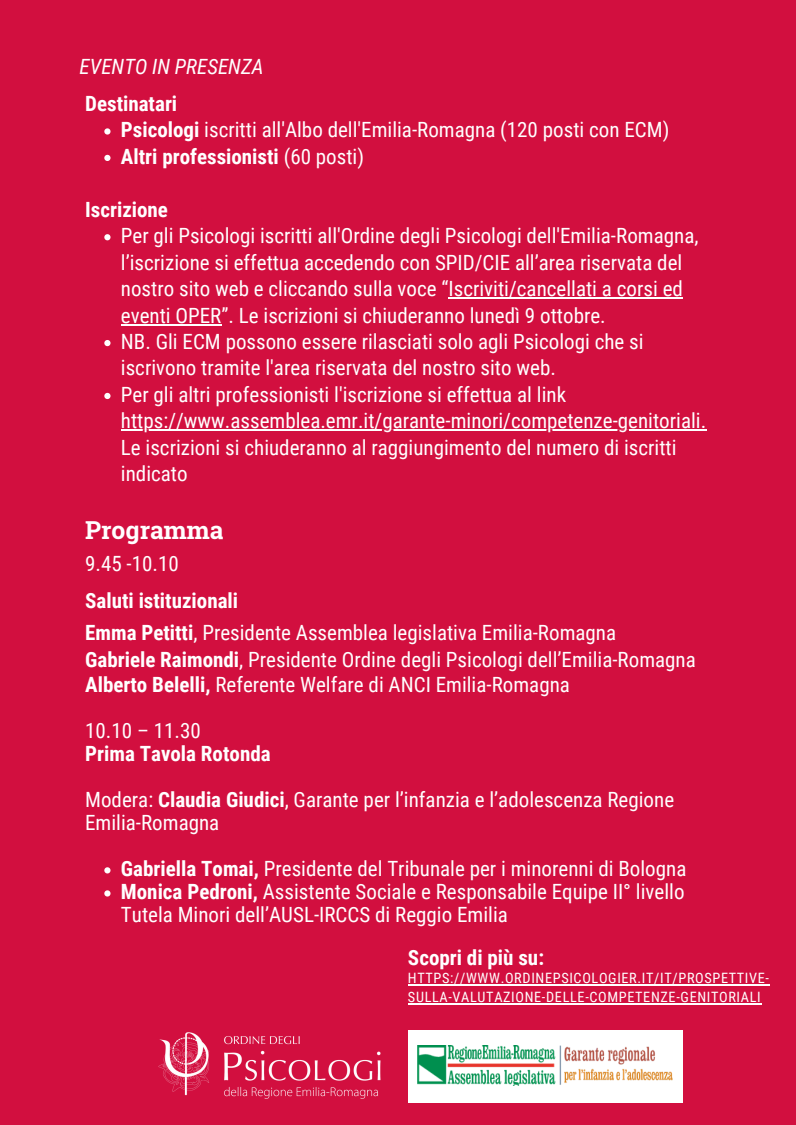
<style>
.page{position:relative;width:796px;height:1125px;background:#fff}
.page>*{position:absolute;margin:0;border:0;box-sizing:border-box;transform-origin:0 0}
.t1{font:700 24.75px "Roboto Slab";color:#fff}
.t2{font:21px/26.5px "Roboto Condensed";color:#fff}
.t3{font:700 21px "Roboto Condensed";color:#fff}
.t4{font:italic 21px "Roboto Condensed";color:#fff}
.t5{font:14.25px/19.1px "Roboto Condensed";letter-spacing:.045em;color:#fff}
.s1{font-weight:700}
.s2{font-weight:400}
</style>
<div class="page">
<div style="left:0;top:0;width:795px;height:1125px;background:#d20f3f"></div>
<img style="left:158px;top:1032px;width:223px;height:67px">
<div style="left:408px;top:1030px;width:274px;height:72px;background:#fff"></div>
<img style="left:418px;top:1046px;width:254px;height:40px">
<hr style="left:408px;top:984px;width:361px;height:1px;background:#fff">
<hr style="left:408px;top:1003px;width:353px;height:1px;background:#fff">
<svg style="left:104px;top:128px;width:6px;height:7px"></svg>
<svg style="left:104px;top:155px;width:6px;height:6px"></svg>
<svg style="left:104px;top:234px;width:6px;height:6px"></svg>
<hr style="left:448px;top:297px;width:234px;height:2px;background:#fff">
<hr style="left:121px;top:324px;width:100px;height:1px;background:#fff">
<svg style="left:104px;top:340px;width:6px;height:6px"></svg>
<svg style="left:104px;top:393px;width:6px;height:6px"></svg>
<hr style="left:121px;top:429px;width:579px;height:2px;background:#fff">
<svg style="left:700px;top:429px;width:6px;height:2px"></svg>
<svg style="left:104px;top:867px;width:6px;height:6px"></svg>
<svg style="left:104px;top:890px;width:6px;height:7px"></svg>
<p class="t4" style="left:80px;top:54px;width:185px">EVENTO IN PRESENZA</p>
<p class="t3" style="left:85px;top:91px;width:94px">Destinatari</p>
<p class="t2" style="left:121px;top:117px;width:550px"><span class="s1">Psicologi</span> iscritti all'Albo dell'Emilia-Romagna (120 posti con ECM)</p>
<p class="t3" style="left:121px;top:144px;width:245px">Altri professionisti <span class="s2">(60 posti)</span></p>
<p class="t3" style="left:85px;top:197px;width:84px">Iscrizione</p>
<p class="t2" style="left:121px;top:223px;width:579px">Per gli Psicologi iscritti all'Ordine degli Psicologi dell'Emilia-Romagna, l’iscrizione si effettua accedendo con SPID/CIE all’area riservata del nostro sito web e cliccando sulla voce “Iscriviti/cancellati a corsi ed eventi OPER”. Le iscrizioni si chiuderanno lunedì 9 ottobre.</p>
<p class="t2" style="left:121px;top:329px;width:524px">NB. Gli ECM possono essere rilasciati solo agli Psicologi che si iscrivono tramite l'area riservata del nostro sito web.</p>
<p class="t2" style="left:121px;top:381px;width:586px">Per gli altri professionisti l'iscrizione si effettua al link https://www.assemblea.emr.it/garante-minori/competenze-genitoriali.<br>Le iscrizioni si chiuderanno al raggiungimento del numero di iscritti indicato</p>
<p class="t1" style="left:85px;top:513px;width:140px">Programma</p>
<p class="t2" style="left:85px;top:550px;width:95px">9.45 -10.10</p>
<p class="t3" style="left:85px;top:589px;width:154px">Saluti istituzionali</p>
<p class="t2" style="left:85px;top:620px;width:532px"><span class="s1">Emma Petitti</span>, Presidente Assemblea legislativa Emilia-Romagna</p>
<p class="t2" style="left:85px;top:647px;width:612px"><span class="s1">Gabriele Raimondi</span>, Presidente Ordine degli Psicologi dell’Emilia-Romagna</p>
<p class="t2" style="left:85px;top:671px;width:486px"><span class="s1">Alberto Belelli,</span> Referente Welfare di ANCI Emilia-Romagna</p>
<p class="t2" style="left:85px;top:717px;width:117px">10.10 – 11.30</p>
<p class="t3" style="left:85px;top:741px;width:187px">Prima Tavola Rotonda</p>
<p class="t2" style="left:85px;top:788px;width:590px;line-height:23.1px">Modera: <span class="s1">Claudia Giudici</span>, Garante per l’infanzia e l’adolescenza Regione<br>Emilia-Romagna</p>
<p class="t2" style="left:121px;top:856px;width:567px"><span class="s1">Gabriella Tomai,</span> Presidente del Tribunale per i minorenni di Bologna</p>
<p class="t2" style="left:121px;top:881px;width:565px;line-height:23.1px"><span class="s1">Monica Pedroni,</span> Assistente Sociale e Responsabile Equipe II° livello<br>Tutela Minori dell’AUSL-IRCCS di Reggio Emilia</p>
<p class="t3" style="left:408px;top:945px;width:138px">Scopri di più su:</p>
<p class="t5" style="left:408px;top:969px;width:362px">HTTPS://WWW.ORDINEPSICOLOGIER.IT/IT/PROSPETTIVE-<br>SULLA-VALUTAZIONE-DELLE-COMPETENZE-GENITORIALI</p>
</div>
